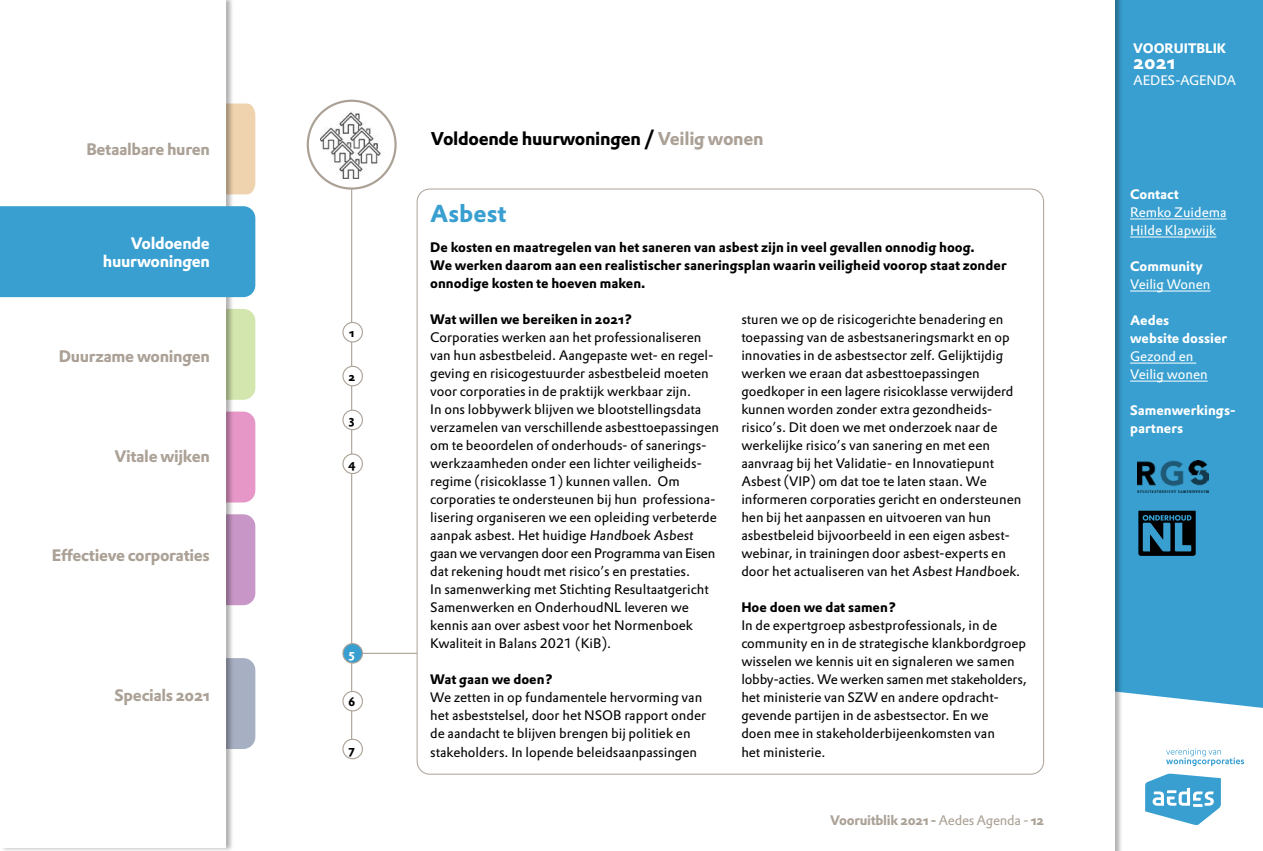
<style>
.page{position:relative;width:1263px;height:851px;background:#fff}
.page>*{position:absolute;margin:0;border:0;box-sizing:border-box;transform-origin:0 0}
.t1{font:24px "DTL Prokyon ST Bold";color:#389fd0}
.t2{font:19.5px "DTL Prokyon ST Bold";color:#fff}
.t3{font:18.15px "DTL Prokyon ST Bold";letter-spacing:-.02em;color:#000}
.t4{font:16.35px "DTL Prokyon ST Bold";letter-spacing:-.02em;color:#aba196}
.t5{font:16.35px/18px "DTL Prokyon ST Bold";letter-spacing:-.02em;color:#fff;text-align:right}
.t6{font:14.4px "DTL Prokyon ST Bold";color:#fff}
.t7{font:13.5px/18px "DTL Prokyon T";color:#000}
.t8{font:13.5px/18px "DTL Prokyon ST Bold";color:#000}
.t9{font:13.5px/18px "DTL Prokyon ST Bold";color:#fff}
.t10{font:13.5px/18px "DTL Prokyon T";color:#fff}
.t11{font:13.5px "DTL Prokyon ST Bold";letter-spacing:-.02em;color:#aba196}
.t12{font:13.5px "DTL Prokyon T";letter-spacing:-.02em;color:#fff}
.t13{font:12px "DTL Prokyon ST Bold";color:#000}
.t14{font:12px "DTL Prokyon ST Bold";color:#fff}
.s1{color:#aba196}
.s2{font-family:"DTL Prokyon T"}
</style>
<div class="page">
<div style="left:216px;top:411px;width:39px;height:91px;background:#e697c7;border-radius:12px"></div>
<div style="left:216px;top:514px;width:39px;height:91px;background:#c997c7;border-radius:12px"></div>
<div style="left:216px;top:658px;width:39px;height:90px;background:#a7afc3;border-radius:12px"></div>
<div style="left:216px;top:309px;width:39px;height:91px;background:#d3e6ae;border-radius:12px"></div>
<hr style="left:351px;top:183px;width:1px;height:573px;background:#aba196">
<div style="left:343px;top:322px;width:19px;height:20px;background:#fff;border-radius:50%"></div>
<div style="left:342px;top:322px;width:21px;height:20px;border:1px solid #aba196;border-radius:50%"></div>
<div style="left:343px;top:366px;width:19px;height:20px;background:#fff;border-radius:50%"></div>
<div style="left:342px;top:366px;width:21px;height:20px;border:1px solid #aba196;border-radius:50%"></div>
<div style="left:343px;top:410px;width:19px;height:19px;background:#fff;border-radius:50%"></div>
<div style="left:342px;top:409px;width:21px;height:21px;border:1px solid #aba196;border-radius:50%"></div>
<div style="left:343px;top:454px;width:19px;height:19px;background:#fff;border-radius:50%"></div>
<div style="left:342px;top:453px;width:21px;height:21px;border:1px solid #aba196;border-radius:50%"></div>
<hr style="left:360px;top:652px;width:96px;height:1px;background:#aba196">
<div style="left:343px;top:643px;width:19px;height:20px;background:#389fd0;border-radius:50%"></div>
<div style="left:342px;top:643px;width:21px;height:20px;border:1px solid #aba196;border-radius:50%"></div>
<div style="left:343px;top:691px;width:19px;height:19px;background:#fff;border-radius:50%"></div>
<div style="left:342px;top:690px;width:21px;height:21px;border:1px solid #aba196;border-radius:50%"></div>
<div style="left:343px;top:739px;width:19px;height:19px;background:#fff;border-radius:50%"></div>
<div style="left:342px;top:738px;width:21px;height:21px;border:1px solid #aba196;border-radius:50%"></div>
<div style="left:1123px;top:0;width:140px;height:707px;background:#389fd0"></div>
<div style="left:889px;top:0;width:234px;height:850px;background:#000;opacity:.3"></div>
<div style="left:889px;top:0;width:226px;height:850px;background:#fff"></div>
<div style="left:234px;top:103px;width:21px;height:91px;background:#efd2ae"></div>
<div style="left:0;top:0;width:234px;height:850px;background:#000;opacity:.3"></div>
<div style="left:0;top:0;width:225px;height:847px;background:#fff"></div>
<svg style="left:1166px;top:748px;width:78px;height:18px"></svg>
<svg style="left:1145px;top:773px;width:76px;height:52px"></svg>
<hr style="left:1130px;top:218px;width:96px;height:1px;background:#fff">
<hr style="left:1130px;top:236px;width:86px;height:1px;background:#fff">
<hr style="left:1130px;top:290px;width:80px;height:1px;background:#fff">
<hr style="left:1130px;top:362px;width:66px;height:1px;background:#fff">
<hr style="left:1130px;top:380px;width:78px;height:1px;background:#fff">
<div style="left:0;top:206px;width:255px;height:91px;background:#389fd0"></div>
<img style="left:1137px;top:460px;width:71px;height:32px">
<svg style="left:1138px;top:510px;width:58px;height:45px;background:#164155"></svg>
<div style="left:308px;top:101px;width:87px;height:87px;background:#fff;border-radius:50%"></div>
<div style="left:307px;top:100px;width:90px;height:90px;border:2px solid #aba196;border-radius:50%"></div>
<img style="left:320px;top:111px;width:65px;height:67px">
<p class="t4" style="left:86px;top:138px;width:125px">Betaalbare huren</p>
<p class="t5" style="left:103px;top:234px;width:109px">Voldoende huurwoningen</p>
<p class="t4" style="left:59px;top:345px;width:153px">Duurzame woningen</p>
<p class="t4" style="left:115px;top:445px;width:97px">Vitale wijken</p>
<p class="t4" style="left:52px;top:544px;width:160px">Effectieve corporaties</p>
<p class="t4" style="left:115px;top:684px;width:97px">Specials 2021</p>
<p class="t13" style="left:349px;top:324px;width:7px">1</p>
<p class="t13" style="left:348px;top:368px;width:8px">2</p>
<p class="t13" style="left:349px;top:412px;width:7px">3</p>
<p class="t13" style="left:348px;top:456px;width:9px">4</p>
<p class="t14" style="left:349px;top:645px;width:8px">5</p>
<p class="t13" style="left:348px;top:693px;width:8px">6</p>
<p class="t13" style="left:348px;top:741px;width:8px">7</p>
<h3 class="t3" style="left:431px;top:127px;width:334px">Voldoende huurwoningen / <span class="s1">Veilig wonen</span></h3>
<h1 class="t1" style="left:430px;top:197px;width:78px">Asbest</h1>
<p class="t8" style="left:430px;top:238px;width:578px">De kosten en maatregelen van het saneren van asbest zijn in veel gevallen onnodig hoog.<br>We werken daarom aan een realistischer saneringsplan waarin veiligheid voorop staat zonder onnodige kosten te hoeven maken.</p>
<p class="t8" style="left:430px;top:310px;width:204px">Wat willen we bereiken in 2021?</p>
<p class="t7" style="left:430px;top:328px;width:290px">Corporaties werken aan het professionaliseren van hun asbestbeleid. Aangepaste wet- en regel&shy;geving en risicogestuurder asbestbeleid moeten voor corporaties in de praktijk werkbaar zijn.<br>In ons lobbywerk blijven we blootstellingsdata verzamelen van verschillende asbesttoepassingen om te beoordelen of onderhouds- of sanerings&shy;werkzaamheden onder een lichter veiligheids&shy;regime (risicoklasse 1) kunnen vallen. Om corporaties te ondersteunen bij hun professiona&shy;lisering organiseren we een opleiding verbeterde aanpak asbest. Het huidige Handboek Asbest gaan we vervangen door een Programma van Eisen dat rekening houdt met risico’s en prestaties.<br>In samenwerking met Stichting Resultaatgericht Samenwerken en OnderhoudNL leveren we kennis aan over asbest voor het Normenboek Kwaliteit in Balans 2021 (KiB).</p>
<p class="t8" style="left:430px;top:670px;width:124px">Wat gaan we doen?</p>
<p class="t7" style="left:430px;top:688px;width:278px">We zetten in op fundamentele hervorming van het asbeststelsel, door het NSOB rapport onder de aandacht te blijven brengen bij politiek en stakeholders. In lopende beleidsaanpassingen</p>
<p class="t7" style="left:741px;top:310px;width:281px">sturen we op de risicogerichte benadering en toepassing van de asbestsaneringsmarkt en op innovaties in de asbestsector zelf. Gelijktijdig werken we eraan dat asbesttoepassingen goedkoper in een lagere risicoklasse verwijderd kunnen worden zonder extra gezondheids&shy;risico’s. Dit doen we met onderzoek naar de werkelijke risico’s van sanering en met een aanvraag bij het Validatie- en Innovatiepunt Asbest (VIP) om dat toe te laten staan. We informeren corporaties gericht en ondersteunen hen bij het aanpassen en uitvoeren van hun asbestbeleid bijvoorbeeld in een eigen asbest&shy;webinar, in trainingen door asbest-experts en door het actualiseren van het Asbest Handboek.</p>
<p class="t8" style="left:741px;top:598px;width:156px">Hoe doen we dat samen?</p>
<p class="t7" style="left:741px;top:616px;width:287px">In de expertgroep asbestprofessionals, in de community en in de strategische klankbordgroep wisselen we kennis uit en signaleren we samen lobby-acties. We werken samen met stakeholders, het ministerie van SZW en andere opdracht&shy;gevende partijen in de asbestsector. En we<br>doen mee in stakeholderbijeenkomsten van<br>het ministerie.</p>
<p class="t11" style="left:830px;top:811px;width:215px">Vooruitblik 2021 - <span class="s2">Aedes Agenda -</span> 12</p>
<p class="t9" style="left:1133px;top:39px;width:94px">VOORUITBLIK</p>
<h2 class="t2" style="left:1133px;top:49px;width:44px">2021</h2>
<p class="t12" style="left:1133px;top:72px;width:104px">AEDES-AGENDA</p>
<p class="t6" style="left:1137px;top:39px;width:111px">AEDESAGENDA</p>
<p class="t9" style="left:1130px;top:185px;width:50px">Contact</p>
<p class="t10" style="left:1130px;top:203px;width:98px">Remko Zuidema<br>Hilde Klapwijk</p>
<p class="t9" style="left:1130px;top:257px;width:74px">Community</p>
<p class="t10" style="left:1130px;top:275px;width:82px">Veilig Wonen</p>
<p class="t9" style="left:1130px;top:311px;width:99px">Aedes<br>website dossier</p>
<p class="t10" style="left:1130px;top:347px;width:79px">Gezond en<br>Veilig wonen</p>
<p class="t9" style="left:1130px;top:401px;width:106px">Samenwerkings&shy;partners</p>
</div>
